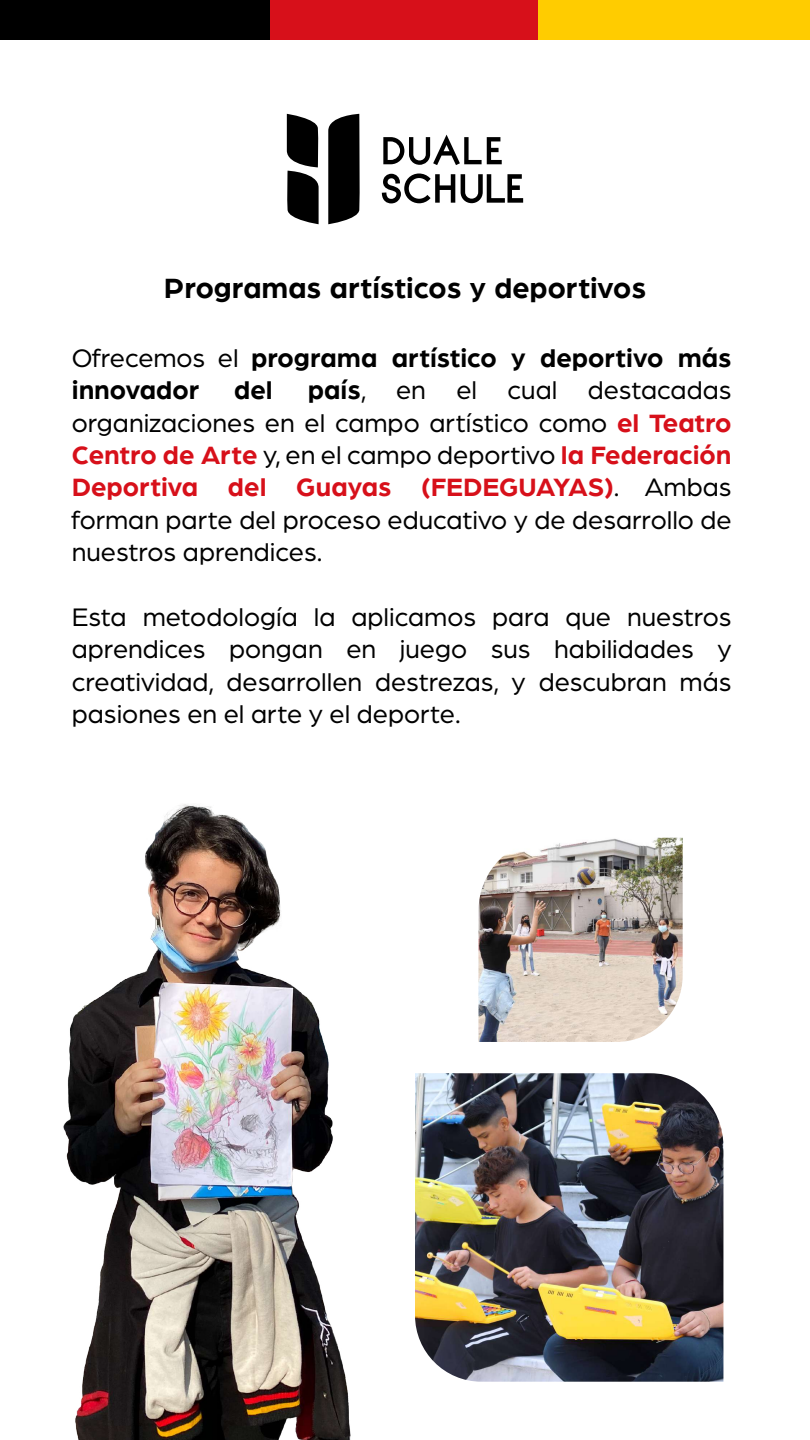
<style>
.page{position:relative;width:810px;height:1440px;background:#fff}
.page>*{position:absolute;margin:0;border:0;box-sizing:border-box;transform-origin:0 0}
.t1{font:700 30px "Arboria";color:#000}
.t2{font:27px/32.4px "Arboria";color:#000;text-align:justify}
.t3{font:700 27px/32.4px "Arboria";color:#000}
.s1{font-weight:400}
.s2{font-weight:700}
.s3{font-weight:700;color:#d7101a}
</style>
<div class="page">
<svg style="left:328px;top:114px;width:32px;height:110px;background:#181818"></svg>
<svg style="left:287px;top:114px;width:32px;height:110px"></svg>
<svg style="left:383px;top:135px;width:119px;height:30px"></svg>
<svg style="left:382px;top:174px;width:73px;height:29px"></svg>
<svg style="left:461px;top:174px;width:62px;height:29px"></svg>
<div style="left:0;top:0;width:271px;height:40px;background:#000"></div>
<div style="left:271px;top:0;width:273px;height:40px;background:#d7101a"></div>
<div style="left:539px;top:0;width:271px;height:40px;background:#fc0"></div>
<img style="left:63px;top:804px;width:288px;height:636px">
<img style="left:415px;top:1073px;width:308px;height:309px">
<img style="left:478px;top:838px;width:205px;height:204px">
<p class="t1" style="left:164px;top:267px;width:484px">Programas artísticos y deportivos</p>
<p class="t3" style="left:72px;top:340px;width:661px"><span class="s1">Ofrecemos el</span> programa artístico y deportivo más innovador</p>
<p class="t2" style="left:72px;top:373px;width:661px;text-indent:236px"><span class="s2">país</span>, en el cual destacadas organizaciones en el campo artístico como <span class="s3">el Teatro Centro de Arte</span> y, en el campo deportivo <span class="s3">la Federación Deportiva del Guayas (FEDEGUAYAS)</span>. Ambas forman parte del proceso educativo y de desarrollo de nuestros aprendices.</p>
<p class="t3" style="left:234px;top:372px;width:40px">del</p>
<p class="t2" style="left:72px;top:600px;width:661px">Esta metodología la aplicamos para que nuestros aprendices pongan en juego sus habilidades y creatividad, desarrollen destrezas, y descubran más pasiones en el arte y el deporte.</p>
</div>
